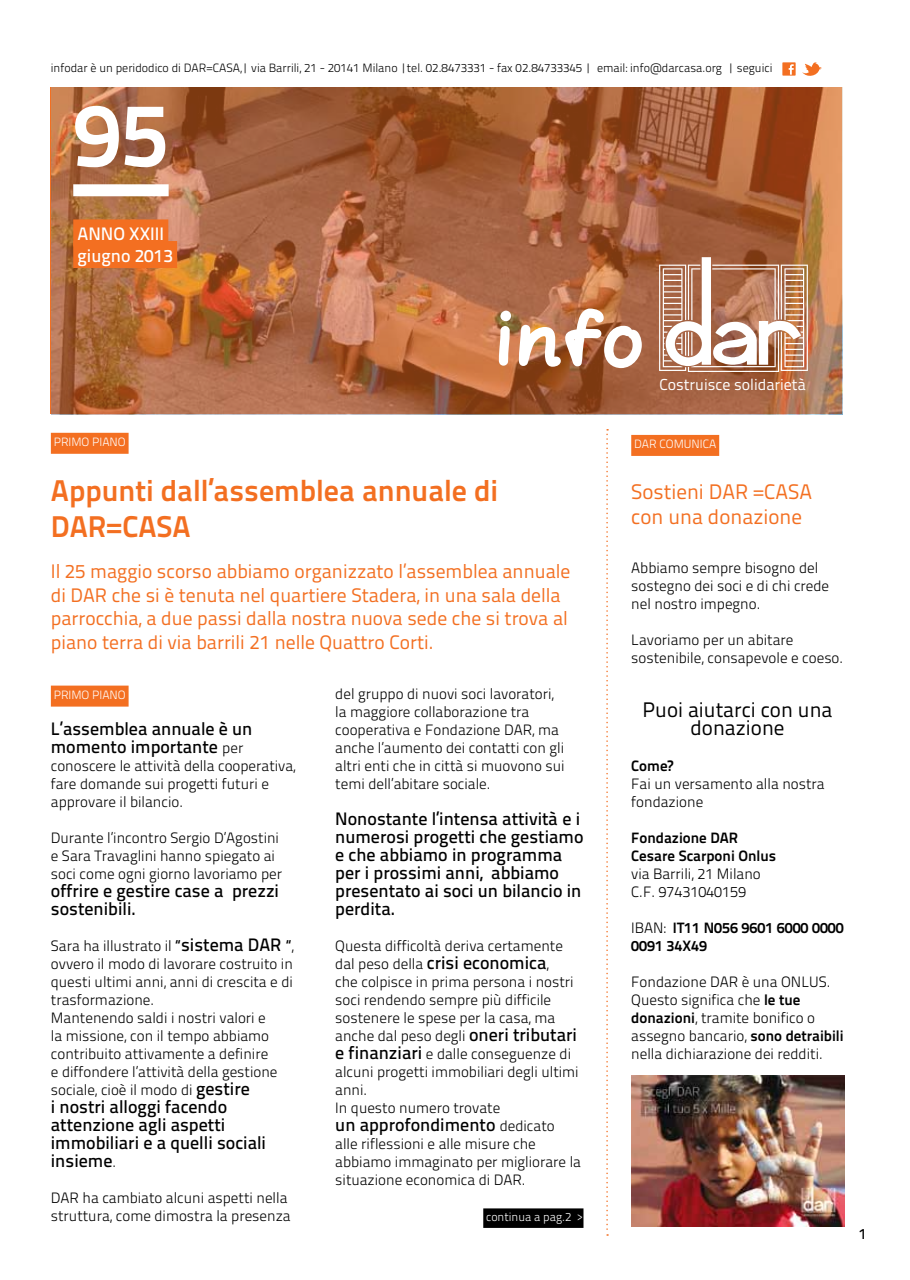
<style>
.page{position:relative;width:910px;height:1280px;background:#fff}
.page>*{position:absolute;margin:0;border:0;box-sizing:border-box;transform-origin:0 0}
.t1{font:90px "Titillium Text 25 L 800 wt";color:#fff}
.t2{font:700 75px "Comic Jens";color:#fff}
.t3{font:30px/36px "Titillium Text 25 L 800 wt";color:#f36f21}
.t4{font:21px/25.2px "Titillium Text 25 L 400 wt";color:#f36f21}
.t5{font:21px/18px "Titillium Text 25 L 400 wt";color:#000;text-align:center}
.t6{font:19.5px/23.4px "Titillium Text 25 L 400 wt";color:#f36f21}
.t7{font:18px/18px "Titillium Text 25 L 600 wt";color:#000}
.t8{font:18px/21.6px "Titillium Text 25 L 600 wt";color:#fff}
.t9{font:15.75px "Titillium Text 25 L 400 wt";color:#fff}
.t10{font:15px/18px "Titillium Text 25 L 250 wt";color:#000}
.t11{font:15px/18px "Titillium Text 25 L 800 wt";color:#000}
.t12{font:15px "Titillium Text 25 L 600 wt";color:#000}
.t13{font:12px "Titillium Text 25 L 250 wt";color:#000}
.t14{font:12px "Titillium Text 25 L 250 wt";color:#fff}
.s1{font-family:"Titillium Text 25 L 250 wt";font-size:15px}
.s2{font-family:"Titillium Text 25 L 600 wt"}
.s3{font-family:"Titillium Text 25 L 600 wt";font-size:18px}
.s4{font-family:"Titillium Text 25 L 250 wt"}
.s5{font-family:"Titillium Text 25 L 800 wt"}
</style>
<div class="page">
<svg style="left:782px;top:62px;width:14px;height:14px"></svg>
<svg style="left:802px;top:62px;width:20px;height:14px"></svg>
<div style="left:51px;top:686px;width:78px;height:21px;background:#f36f21"></div>
<div style="left:483px;top:1208px;width:100px;height:20px;background:#000"></div>
<div style="left:631px;top:435px;width:88px;height:21px;background:#f36f21"></div>
<img style="left:631px;top:1076px;width:213px;height:151px">
<div style="left:51px;top:433px;width:78px;height:21px;background:#f36f21"></div>
<img style="left:51px;top:87px;width:791px;height:327px">
<svg style="left:606px;top:429px;width:2px;height:807px"></svg>
<svg style="left:659px;top:257px;width:149px;height:115px"></svg>
<div style="left:73px;top:184px;width:96px;height:12px;background:#fff"></div>
<div style="left:73px;top:219px;width:95px;height:27px;background:#f36f21"></div>
<div style="left:73px;top:241px;width:104px;height:27px;background:#f36f21"></div>
<p class="t13" style="left:51px;top:59px;width:723px">infodar è un peridodico di DAR=CASA,| via Barrili, 21 - 20141 Milano |tel. 02.8473331 - fax 02.84733345 | email: info@darcasa.org | seguici</p>
<h1 class="t1" style="left:73px;top:65px;width:97px">95</h1>
<p class="t8" style="left:77px;top:222px;width:97px">ANNO XXIII giugno 2013</p>
<h2 class="t2" style="left:496px;top:292px;width:151px">info</h2>
<p class="t9" style="left:659px;top:372px;width:148px">Costruisce solidarietà</p>
<p class="t14" style="left:54px;top:433px;width:74px">PRIMO PIANO</p>
<h3 class="t3" style="left:51px;top:471px;width:449px">Appunti dall’assemblea annuale di<br>DAR=CASA</h3>
<h3 class="t6" style="left:51px;top:559px;width:521px">Il 25 maggio scorso abbiamo organizzato l’assemblea annuale di DAR che si è tenuta nel quartiere Stadera, in una sala della parrocchia, a due passi dalla nostra nuova sede che si trova al piano terra di via barrili 21 nelle Quattro Corti.</h3>
<p class="t14" style="left:54px;top:686px;width:74px">PRIMO PIANO</p>
<p class="t7" style="left:51px;top:719px;width:203px">L’assemblea annuale è un momento importante <span class="s1">per</span></p>
<p class="t10" style="left:51px;top:756px;width:246px">conoscere le attività della cooperativa, fare domande sui progetti futuri e approvare il bilancio.</p>
<p class="t10" style="left:51px;top:828px;width:233px">Durante l’incontro Sergio D’Agostini e Sara Travaglini hanno spiegato ai soci come ogni giorno lavoriamo per</p>
<p class="t7" style="left:51px;top:881px;width:230px">offrire e gestire case a prezzi sostenibili.</p>
<p class="t10" style="left:51px;top:936px;width:245px">Sara ha illustrato il <span class="s2">“</span><span class="s3">sistema DAR</span> <span class="s2">“</span>, ovvero il modo di lavorare costruito in questi ultimi anni, anni di crescita e di trasformazione.<br>Mantenendo saldi i nostri valori e<br>la missione, con il tempo abbiamo contribuito attivamente a definire<br>e diffondere l’attività della gestione sociale, cioè il modo di <span class="s3">gestire</span></p>
<p class="t7" style="left:51px;top:1097px;width:217px">i nostri alloggi facendo attenzione agli aspetti immobiliari e a quelli sociali insieme<span class="s1">.</span></p>
<p class="t10" style="left:51px;top:1188px;width:241px">DAR ha cambiato alcuni aspetti nella struttura, come dimostra la presenza</p>
<p class="t10" style="left:335px;top:684px;width:231px">del gruppo di nuovi soci lavoratori, la maggiore collaborazione tra cooperativa e Fondazione DAR, ma anche l’aumento dei contatti con gli altri enti che in città si muovono sui temi dell’abitare sociale.</p>
<p class="t7" style="left:335px;top:809px;width:250px">Nonostante l’intensa attività e i numerosi progetti che gestiamo e che abbiamo in programma per i prossimi anni, abbiamo presentato ai soci un bilancio in perdita.</p>
<p class="t10" style="left:335px;top:936px;width:229px">Questa difficoltà deriva certamente</p>
<p class="t7" style="left:335px;top:953px;width:215px"><span class="s1">dal peso della</span> crisi economica<span class="s1">,</span></p>
<p class="t10" style="left:335px;top:972px;width:245px">che colpisce in prima persona i nostri soci rendendo sempre più difficile sostenere le spese per la casa, ma anche dal peso degli <span class="s3">oneri tributari e finanziari</span> e dalle conseguenze di alcuni progetti immobiliari degli ultimi anni.<br>In questo numero trovate</p>
<p class="t7" style="left:335px;top:1115px;width:221px">un approfondimento <span class="s1">dedicato</span></p>
<p class="t10" style="left:335px;top:1134px;width:247px">alle riflessioni e alle misure che abbiamo immaginato per migliorare la situazione economica di DAR.</p>
<p class="t14" style="left:486px;top:1208px;width:99px">continua a pag.2 &gt;</p>
<p class="t14" style="left:634px;top:435px;width:84px">DAR COMUNICA</p>
<h3 class="t4" style="left:631px;top:478px;width:182px">Sostieni DAR =CASA con una donazione</h3>
<p class="t10" style="left:631px;top:558px;width:199px">Abbiamo sempre bisogno del sostegno dei soci e di chi crede nel nostro impegno.</p>
<p class="t10" style="left:631px;top:630px;width:214px">Lavoriamo per un abitare sostenibile, consapevole e coeso.</p>
<h3 class="t5" style="left:643px;top:700px;width:191px">Puoi aiutarci con una donazione</h3>
<p class="t11" style="left:631px;top:756px;width:44px">Come?</p>
<p class="t10" style="left:631px;top:774px;width:195px">Fai un versamento alla nostra fondazione</p>
<p class="t11" style="left:631px;top:828px;width:146px">Fondazione DAR<br>Cesare Scarponi Onlus</p>
<p class="t10" style="left:631px;top:864px;width:131px">via Barrili, 21 Milano<br>C.F. 97431040159</p>
<p class="t11" style="left:631px;top:918px;width:214px"><span class="s4">IBAN:</span> IT11 N056 9601 6000 0000<br>0091 34X49</p>
<p class="t10" style="left:631px;top:972px;width:214px">Fondazione DAR è una ONLUS.<br>Questo significa che <span class="s5">le tue donazioni</span>, tramite bonifico o assegno bancario, <span class="s5">sono detraibili </span>nella dichiarazione dei redditi.</p>
<p class="t12" style="left:859px;top:1222px;width:9px">1</p>
</div>
